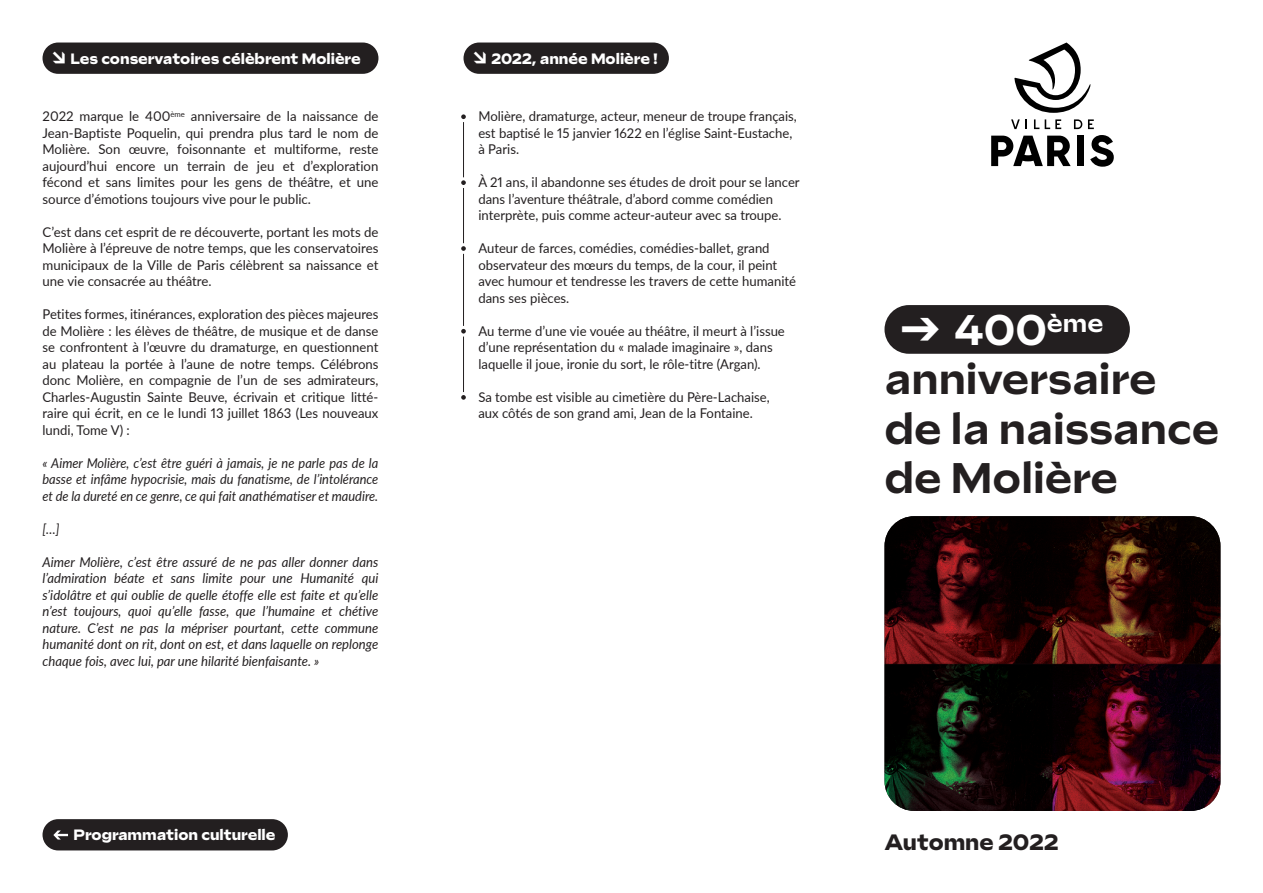
<style>
.page{position:relative;width:1263px;height:893px;background:#fff}
.page>*{position:absolute;margin:0;border:0;box-sizing:border-box;transform-origin:0 0}
.t1{font:700 42.75px "Sculpin";color:#231f20}
.t2{font:700 42.75px "Sculpin";color:#fff}
.t3{font:900 22.2px "Sculpin";color:#231f20}
.t4{font:900 15px "Sculpin";color:#fff}
.t5{font:13.5px/16.5px "Lato";color:#231f20}
.t6{font:italic 13.5px/16.5px "Lato";color:#231f20;text-align:justify}
.t7{font:italic 13.5px/16.5px "Lato";color:#231f20;text-align:justify;scale:.95 1}
.s1{color:#231f20}
</style>
<div class="page">
<hr style="left:463px;top:117px;width:1px;height:280px;background:#231f20">
<img style="left:884px;top:516px;width:336px;height:295px">
<div style="left:463px;top:43px;width:206px;height:31px;background:#231f20;border-radius:16px"></div>
<div style="left:1077px;top:136px;width:7px;height:30px;background:#000"></div>
<svg style="left:991px;top:136px;width:80px;height:30px"></svg>
<svg style="left:1090px;top:135px;width:24px;height:32px"></svg>
<svg style="left:1011px;top:119px;width:16px;height:10px"></svg>
<svg style="left:1034px;top:119px;width:5px;height:10px"></svg>
<svg style="left:1074px;top:119px;width:8px;height:10px"></svg>
<svg style="left:1088px;top:119px;width:6px;height:10px"></svg>
<svg style="left:1045px;top:119px;width:16px;height:10px"></svg>
<svg style="left:1014px;top:43px;width:77px;height:70px"></svg>
<div style="left:43px;top:43px;width:335px;height:31px;background:#231f20;border-radius:16px"></div>
<div style="left:43px;top:819px;width:245px;height:31px;background:#231f20;border-radius:16px"></div>
<div style="left:884px;top:305px;width:246px;height:49px;background:#231f20;border-radius:24px"></div>
<svg style="left:53px;top:830px;width:15px;height:9px"></svg>
<div style="left:460px;top:113px;width:7px;height:8px;background:#231f20;border-radius:50%"></div>
<div style="left:458px;top:111px;width:11px;height:11px;border:3px solid #fff;border-radius:50%"></div>
<div style="left:460px;top:179px;width:7px;height:7px;background:#231f20;border-radius:50%"></div>
<div style="left:458px;top:177px;width:11px;height:11px;border:3px solid #fff;border-radius:50%"></div>
<div style="left:460px;top:245px;width:7px;height:7px;background:#231f20;border-radius:50%"></div>
<div style="left:458px;top:243px;width:11px;height:11px;border:3px solid #fff;border-radius:50%"></div>
<div style="left:460px;top:327px;width:7px;height:8px;background:#231f20;border-radius:50%"></div>
<div style="left:458px;top:326px;width:11px;height:11px;border:3px solid #fff;border-radius:50%"></div>
<div style="left:460px;top:394px;width:7px;height:7px;background:#231f20;border-radius:50%"></div>
<div style="left:458px;top:392px;width:11px;height:11px;border:3px solid #fff;border-radius:50%"></div>
<p class="t4" style="left:70px;top:50px;width:292px">Les conservatoires célèbrent Molière</p>
<p class="t4" style="left:491px;top:50px;width:168px">2022, année Molière !</p>
<p class="t5" style="left:43px;top:107px;width:337px;text-align:justify">2022 marque le 400<sup>ème</sup> anniversaire de la naissance de Jean-Baptiste Poquelin, qui prendra plus tard le nom de Molière. Son œuvre, foisonnante et multiforme, reste aujourd’hui encore un terrain de jeu et d’exploration fécond et sans limites pour les gens de théâtre, et une source d’émotions toujours vive pour le public.</p>
<p class="t5" style="left:43px;top:223px;width:337px;text-align:justify">C’est dans cet esprit de re découverte, portant les mots de Molière à l’épreuve de notre temps, que les conservatoires municipaux de la Ville de Paris célèbrent sa naissance et une vie consacrée au théâtre.</p>
<p class="t5" style="left:43px;top:305px;width:337px;text-align:justify">Petites formes, itinérances, exploration des pièces majeures de Molière : les élèves de théâtre, de musique et de danse se confrontent à l’œuvre du dramaturge, en questionnent au plateau la portée à l’aune de notre temps. Célébrons donc Molière, en compagnie de l’un de ses admirateurs, Charles-Augustin Sainte Beuve, écrivain et critique litté&shy;raire qui écrit, en ce le lundi 13 juillet 1863 (Les nouveaux lundi, Tome V) :</p>
<p class="t7" style="left:43px;top:454px;width:355px">« Aimer Molière, c’est être guéri à jamais, je ne parle pas de la basse et infâme hypocrisie, mais du fanatisme, de l’intolérance et de la dureté en ce genre, ce qui fait anathématiser et maudire.</p>
<p class="t7" style="left:43px;top:520px;width:19px">[…]</p>
<p class="t6" style="left:43px;top:553px;width:337px">Aimer Molière, c’est être assuré de ne pas aller donner dans l’admiration béate et sans limite pour une Humanité qui s’idolâtre et qui oublie de quelle étoffe elle est faite et qu’elle n’est toujours, quoi qu’elle fasse, que l’humaine et chétive nature. C’est ne pas la mépriser pourtant, cette commune humanité dont on rit, dont on est, et dans laquelle on replonge chaque fois, avec lui, par une hilarité bienfaisante. »</p>
<p class="t4" style="left:51px;top:826px;width:225px"><span class="s1">➔</span> Programmation culturelle</p>
<p class="t5" style="left:478px;top:107px;width:320px">Molière, dramaturge, acteur, meneur de troupe français, est baptisé le 15 janvier 1622 en l’église Saint-Eustache, à Paris.</p>
<p class="t5" style="left:478px;top:173px;width:323px">À 21 ans, il abandonne ses études de droit pour se lancer dans l’aventure théâtrale, d’abord comme comédien</p>
<p class="t5" style="left:478px;top:206px;width:305px">interprète, puis comme acteur-auteur avec sa troupe.</p>
<p class="t5" style="left:478px;top:239px;width:319px">Auteur de farces, comédies, comédies-ballet, grand observateur des mœurs du temps, de la cour, il peint avec humour et tendresse les travers de cette humanité dans ses pièces.</p>
<p class="t5" style="left:478px;top:322px;width:308px">Au terme d’une vie vouée au théâtre, il meurt à l’issue d’une représentation du « malade imaginaire », dans laquelle il joue, ironie du sort, le rôle-titre (Argan).</p>
<p class="t5" style="left:478px;top:388px;width:293px">Sa tombe est visible au cimetière du Père-Lachaise,</p>
<p class="t5" style="left:478px;top:404px;width:276px">aux côtés de son grand ami, Jean de la Fontaine.</p>
<p class="t2" style="left:897px;top:304px;width:207px">➔ 400<sup>ème</sup></p>
<p class="t1" style="left:884px;top:354px;width:273px">anniversaire</p>
<p class="t1" style="left:884px;top:403px;width:336px">de la naissance</p>
<p class="t1" style="left:884px;top:453px;width:235px">de Molière</p>
<p class="t3" style="left:884px;top:829px;width:175px">Automne 2022</p>
</div>
